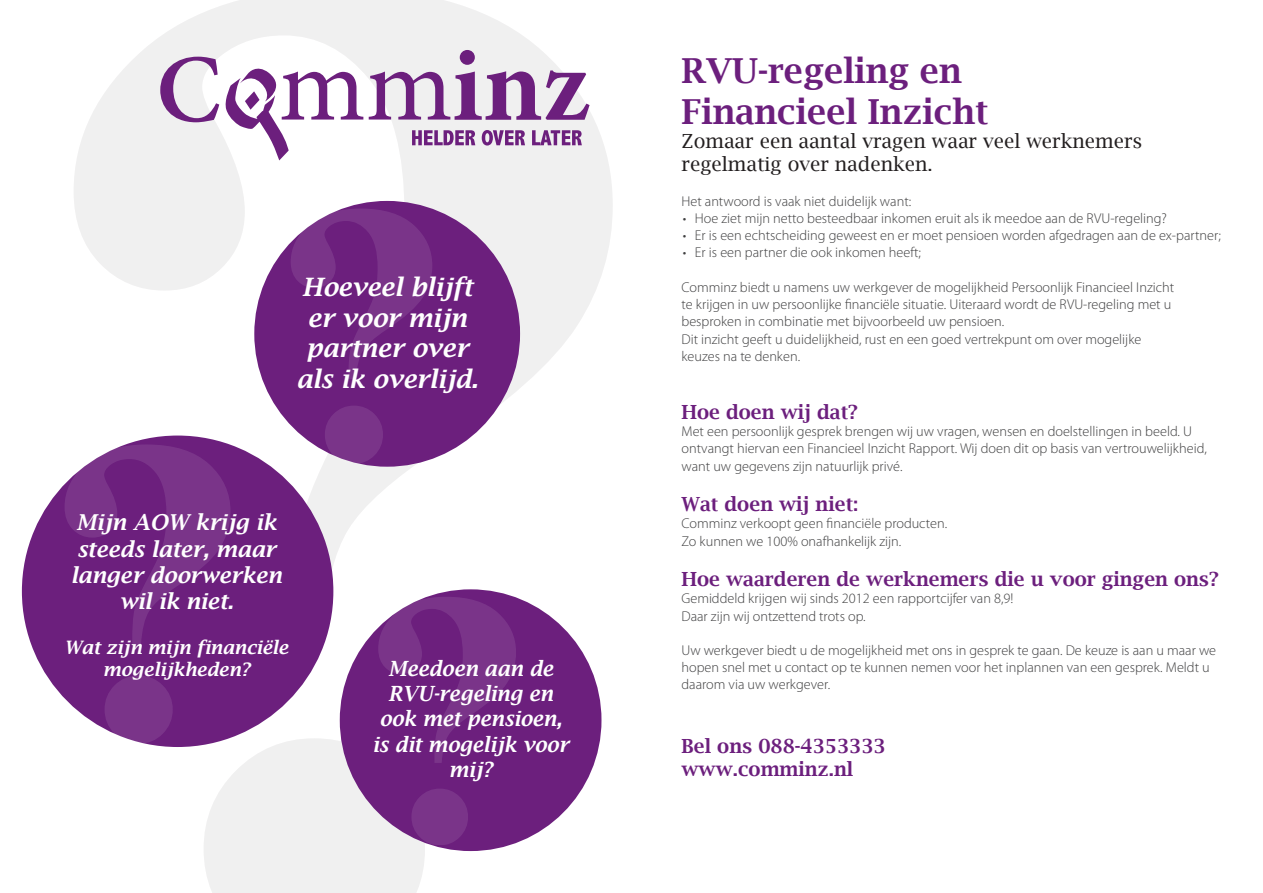
<style>
.page{position:relative;width:1263px;height:893px;background:#fff}
.page>*{position:absolute;margin:0;border:0;box-sizing:border-box;transform-origin:0 0}
.t1{font:700 1408.2px "Times New Roman";color:#231f20}
.t2{font:700 433.5px "Times New Roman";color:#fff}
.t3{font:700 369.9px "Times New Roman";color:#fff}
.t4{font:700 360.15px "Times New Roman";color:#fff}
.t5{font:600 34.5px "Lucida Bright";color:#6c1f7d}
.t6{font:italic 600 25.35px/30.5px "Lucida Bright";color:#fff;text-align:center}
.t7{font:italic 600 21.9px/26.4px "Lucida Bright";color:#fff;text-align:center}
.t8{font:italic 600 21px/25.2px "Lucida Bright";color:#fff;text-align:center;scale:.96 1}
.t9{font:600 19.5px "Lucida Bright";color:#6c1f7d}
.t10{font:19.5px/23.4px "Lucida Bright";color:#231f20}
.t11{font:italic 600 18.6px/22.4px "Lucida Bright";color:#fff;text-align:center}
.t12{font:300 14.25px/17.2px "Myriad Pro";color:#3e3e3f}
</style>
<div class="page">
<svg style="left:369px;top:50px;width:220px;height:70px"></svg>
<svg style="left:412px;top:130px;width:63px;height:15px"></svg>
<svg style="left:482px;top:130px;width:43px;height:16px"></svg>
<svg style="left:532px;top:130px;width:50px;height:15px"></svg>
<svg style="left:160px;top:57px;width:203px;height:103px"></svg>
<div style="left:254px;top:201px;width:266px;height:266px;background:#6c1f7d;border-radius:50%"></div>
<div style="left:340px;top:589px;width:261px;height:262px;background:#6c1f7d;border-radius:50%"></div>
<div style="left:22px;top:436px;width:311px;height:311px;background:#6c1f7d;border-radius:50%"></div>
<h1 class="t1" style="left:-12px;top:-545px;width:706px">?</h1>
<h3 class="t3" style="left:268px;top:68px;width:186px">?</h3>
<p class="t6" style="left:296px;top:272px;width:183px">Hoeveel blijft er voor mijn partner over als ik overlijd.</p>
<h2 class="t2" style="left:38px;top:280px;width:218px">?</h2>
<p class="t7" style="left:71px;top:509px;width:213px">Mijn AOW krijg ik steeds later, maar langer doorwerken wil ik niet.</p>
<p class="t11" style="left:65px;top:636px;width:225px">Wat zijn mijn financiële mogelijkheden?</p>
<h3 class="t4" style="left:356px;top:460px;width:182px">?</h3>
<p class="t8" style="left:372px;top:656px;width:206px">Meedoen aan de<br>RVU-regeling en ook met pensioen, is dit mogelijk voor</p>
<p class="t8" style="left:449px;top:757px;width:47px">mij?</p>
<p class="t5" style="left:681px;top:51px;width:282px">RVU-regeling en</p>
<p class="t5" style="left:681px;top:92px;width:308px">Financieel Inzicht</p>
<p class="t10" style="left:681px;top:129px;width:462px">Zomaar een aantal vragen waar veel werknemers regelmatig over nadenken.</p>
<p class="t12" style="left:681px;top:193px;width:231px">Het antwoord is vaak niet duidelijk want:</p>
<p class="t12" style="left:683px;top:210px;width:486px">• Hoe ziet mijn netto besteedbaar inkomen eruit als ik meedoe aan de RVU-regeling?</p>
<p class="t12" style="left:683px;top:227px;width:540px">• Er is een echtscheiding geweest en er moet pensioen worden afgedragen aan de ex-partner;</p>
<p class="t12" style="left:683px;top:244px;width:240px">• Er is een partner die ook inkomen heeft;</p>
<p class="t12" style="left:681px;top:279px;width:494px">Comminz biedt u namens uw werkgever de mogelijkheid Persoonlijk Financieel Inzicht</p>
<p class="t12" style="left:681px;top:296px;width:491px">te krijgen in uw persoonlijke financiële situatie. Uiteraard wordt de RVU-regeling met u besproken in combinatie met bijvoorbeeld uw pensioen.</p>
<p class="t12" style="left:681px;top:331px;width:461px">Dit inzicht geeft u duidelijkheid, rust en een goed vertrekpunt om over mogelijke</p>
<p class="t12" style="left:681px;top:348px;width:120px">keuzes na te denken.</p>
<p class="t9" style="left:681px;top:401px;width:178px">Hoe doen wij dat?</p>
<p class="t12" style="left:681px;top:423px;width:527px">Met een persoonlijk gesprek brengen wij uw vragen, wensen en doelstellingen in beeld. U ontvangt hiervan een Financieel Inzicht Rapport. Wij doen dit op basis van vertrouwelijkheid, want uw gegevens zijn natuurlijk privé.</p>
<p class="t9" style="left:681px;top:493px;width:178px">Wat doen wij niet:</p>
<p class="t12" style="left:681px;top:515px;width:267px">Comminz verkoopt geen financiële producten.</p>
<p class="t12" style="left:681px;top:533px;width:221px">Zo kunnen we 100% onafhankelijk zijn.</p>
<p class="t9" style="left:681px;top:568px;width:539px">Hoe waarderen de werknemers die u voor gingen ons?</p>
<p class="t12" style="left:681px;top:590px;width:334px">Gemiddeld krijgen wij sinds 2012 een rapportcijfer van 8,9!</p>
<p class="t12" style="left:681px;top:607px;width:186px">Daar zijn wij ontzettend trots op.</p>
<p class="t12" style="left:681px;top:642px;width:536px">Uw werkgever biedt u de mogelijkheid met ons in gesprek te gaan. De keuze is aan u maar we hopen snel met u contact op te kunnen nemen voor het inplannen van een gesprek. Meldt u daarom via uw werkgever.</p>
<p class="t9" style="left:681px;top:735px;width:206px">Bel ons 088-4353333</p>
<p class="t9" style="left:681px;top:758px;width:173px">www.comminz.nl</p>
</div>
